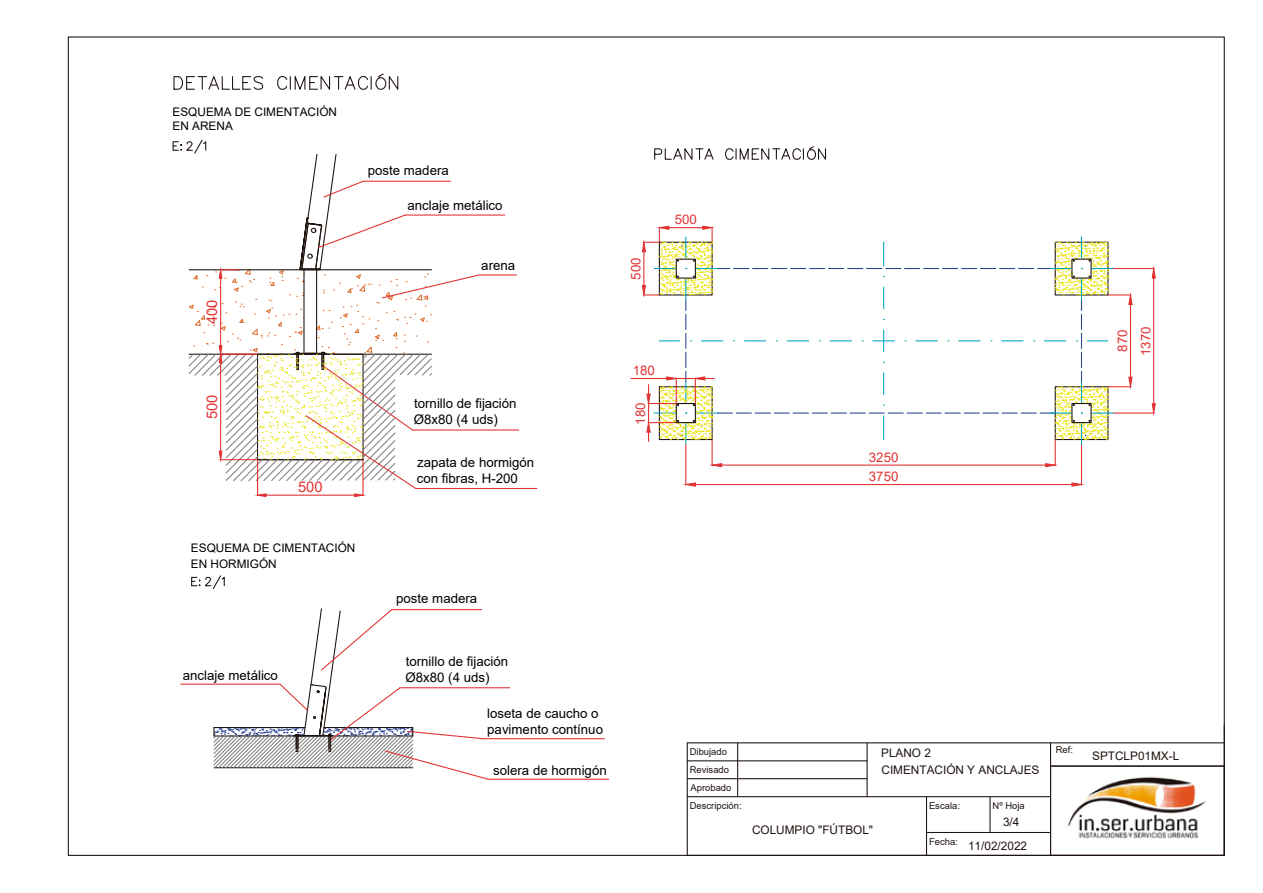
<style>
.page{position:relative;width:1263px;height:893px;background:#fff}
.page>*{position:absolute;margin:0;border:0;box-sizing:border-box;transform-origin:0 0}
.t1{font:14.7px "Arial";color:#e13132}
.t2{font:13.2px/16.2px "Arial";color:#020101}
.t3{font:13.2px/23.4px "Arial";color:#e13132;text-align:center}
.t4{font:11.85px/16.2px "Arial";color:#1f1410}
.t5{font:11.85px/14.2px "Arial";color:#020101}
.t6{font:9.45px/18px "Arial";color:#1f1410}
</style>
<div class="page">
<svg style="left:654px;top:148px;width:60px;height:12px"></svg>
<svg style="left:725px;top:146px;width:101px;height:14px"></svg>
<svg style="left:191px;top:575px;width:34px;height:14px"></svg>
<hr style="left:488px;top:779px;width:121px;height:1px;background:#e13132">
<hr style="left:483px;top:738px;width:121px;height:1px;background:#e13132">
<hr style="left:400px;top:687px;width:110px;height:1px;background:#e13132">
<svg style="left:180px;top:608px;width:309px;height:172px"></svg>
<hr style="left:685px;top:445px;width:1px;height:40px;background:#e13132">
<hr style="left:1081px;top:445px;width:1px;height:40px;background:#e13132">
<hr style="left:695px;top:484px;width:377px;height:1px;background:#e13132">
<svg style="left:685px;top:482px;width:11px;height:5px"></svg>
<svg style="left:1071px;top:482px;width:11px;height:5px"></svg>
<hr style="left:1113px;top:268px;width:41px;height:1px;background:#e13132">
<hr style="left:1113px;top:413px;width:41px;height:1px;background:#e13132">
<hr style="left:1153px;top:278px;width:1px;height:126px;background:#e13132">
<svg style="left:1151px;top:268px;width:5px;height:11px"></svg>
<svg style="left:1151px;top:403px;width:5px;height:11px"></svg>
<svg style="left:172px;top:73px;width:366px;height:424px"></svg>
<hr style="left:631px;top:378px;width:36px;height:1px;background:#e13132">
<svg style="left:642px;top:225px;width:491px;height:242px"></svg>
<hr style="left:687px;top:742px;width:537px;height:1px;background:#1f1410">
<hr style="left:687px;top:760px;width:180px;height:1px;background:#1f1410">
<hr style="left:687px;top:778px;width:180px;height:1px;background:#1f1410">
<hr style="left:687px;top:796px;width:363px;height:1px;background:#1f1410">
<hr style="left:926px;top:832px;width:124px;height:1px;background:#1f1410">
<hr style="left:1224px;top:725px;width:1px;height:130px;background:#1f1410">
<hr style="left:687px;top:743px;width:1px;height:112px;background:#1f1410">
<hr style="left:926px;top:797px;width:1px;height:58px;background:#1f1410">
<hr style="left:989px;top:797px;width:1px;height:35px;background:#1f1410">
<hr style="left:737px;top:743px;width:1px;height:54px;background:#1f1410">
<hr style="left:866px;top:743px;width:2px;height:54px;background:#1f1410">
<hr style="left:1050px;top:743px;width:1px;height:112px;background:#1f1410">
<hr style="left:687px;top:855px;width:537px;height:1px;background:#1f1410">
<div style="left:1050px;top:765px;width:175px;height:91px;border:1px solid #1f1410"></div>
<img style="left:1067px;top:776px;width:139px;height:63px">
<p class="t5" style="left:173px;top:105px;width:166px">ESQUEMA DE CIMENTACIÓN<br>EN ARENA</p>
<p class="t1" style="left:202px;top:324px;width:26px;rotate:-90deg">400</p>
<p class="t2" style="left:368px;top:162px;width:83px">poste madera</p>
<p class="t2" style="left:407px;top:197px;width:97px">anclaje metálico</p>
<p class="t2" style="left:481px;top:257px;width:35px">arena</p>
<p class="t1" style="left:202px;top:419px;width:26px;rotate:-90deg">500</p>
<p class="t1" style="left:298px;top:477px;width:26px">500</p>
<p class="t5" style="left:191px;top:539px;width:166px;line-height:16.2px">ESQUEMA DE CIMENTACIÓN<br>EN HORMIGÓN</p>
<p class="t2" style="left:183px;top:667px;width:97px">anclaje metálico</p>
<p class="t2" style="left:414px;top:395px;width:104px">tornillo de fijación<br>Ø8x80 (4 uds)</p>
<p class="t2" style="left:417px;top:454px;width:119px">zapata de hormigón con fibras, H-200</p>
<p class="t2" style="left:396px;top:590px;width:83px">poste madera</p>
<p class="t2" style="left:405px;top:653px;width:104px">tornillo de fijación<br>Ø8x80 (4 uds)</p>
<p class="t2" style="left:487px;top:705px;width:117px">loseta de caucho o pavimento contínuo</p>
<p class="t2" style="left:493px;top:762px;width:115px">solera de hormigón</p>
<p class="t3" style="left:624px;top:280px;width:24px;rotate:-90deg">500</p>
<p class="t3" style="left:675px;top:208px;width:24px">500</p>
<p class="t3" style="left:633px;top:359px;width:24px">180</p>
<p class="t3" style="left:629px;top:425px;width:24px;rotate:-90deg">180</p>
<p class="t3" style="left:869px;top:445px;width:31px">3250</p>
<p class="t3" style="left:869px;top:465px;width:31px">3750</p>
<p class="t3" style="left:1111px;top:356px;width:31px;rotate:-90deg">870<br>1370</p>
<p class="t6" style="left:690px;top:742px;width:53px">Dibujado<br>Revisado<br>Aprobado<br>Descripción:</p>
<p class="t4" style="left:881px;top:745px;width:160px">PLANO 2<br>CIMENTACIÓN Y ANCLAJES</p>
<p class="t4" style="left:752px;top:822px;width:123px">COLUMPIO "FÚTBOL"</p>
<p class="t6" style="left:929px;top:796px;width:32px">Escala:</p>
<p class="t6" style="left:992px;top:796px;width:34px">Nº Hoja</p>
<p class="t6" style="left:929px;top:832px;width:30px">Fecha:</p>
<p class="t4" style="left:1003px;top:813px;width:18px">3/4</p>
<p class="t4" style="left:968px;top:838px;width:60px">11/02/2022</p>
<p class="t6" style="left:1056px;top:741px;width:19px">Ref:</p>
<p class="t4" style="left:1092px;top:748px;width:89px">SPTCLP01MX-L</p>
</div>
